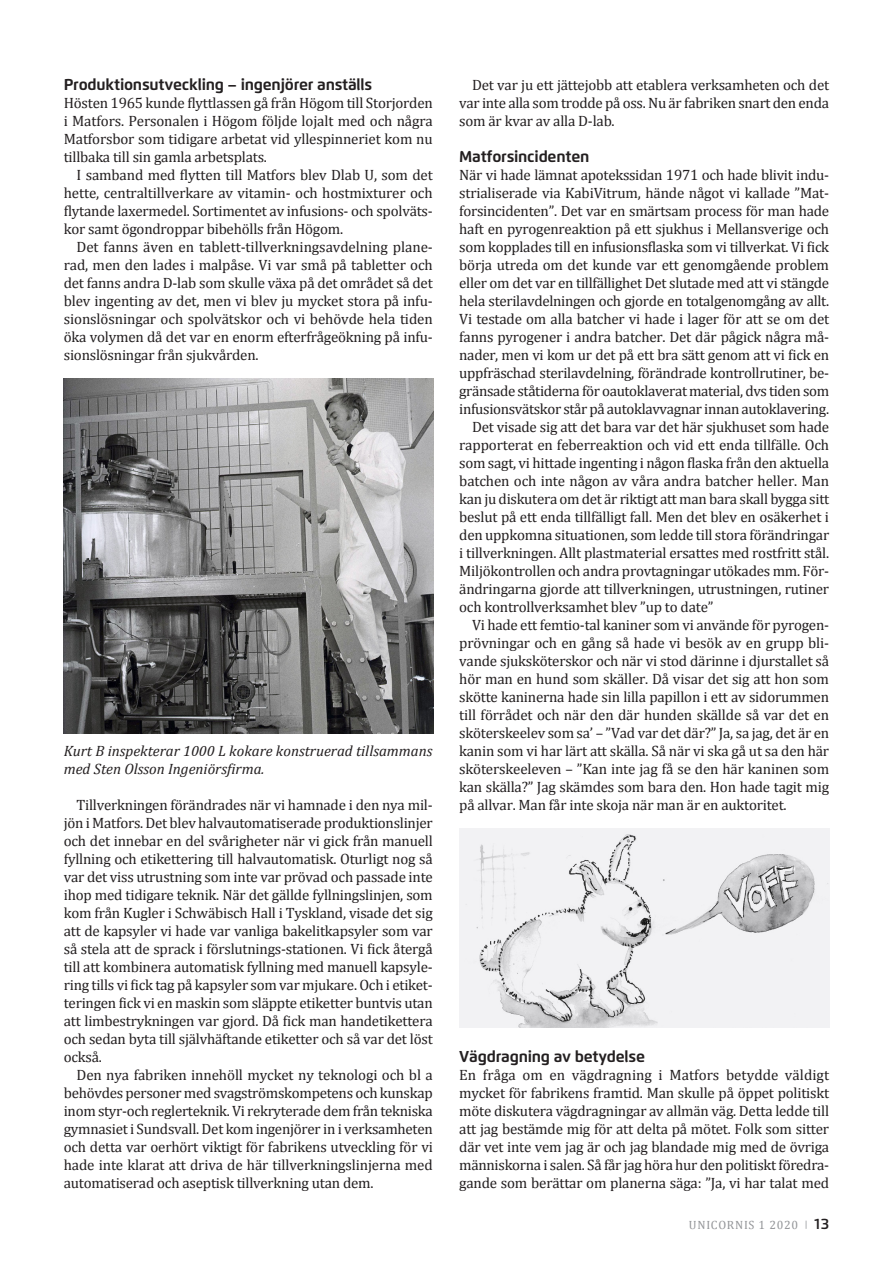
<style>
.page{position:relative;width:893px;height:1263px;background:#fff}
.page>*{position:absolute;margin:0;border:0;box-sizing:border-box;transform-origin:0 0}
.Mellanrubrik{font:700 15.75px "Flexo";letter-spacing:-.015em;color:#231f20}
.Bröd_med_indrag{font:15px/18px "Cambria";letter-spacing:-.015em;color:#231f20;text-align:justify}
.Bröd_utan_indrag{font:15px/18px "Cambria";letter-spacing:-.015em;color:#231f20;text-align:justify}
.Ingress{font:italic 15px/18px "Cambria";color:#231f20}
.t1{font:12px "Cambria";letter-spacing:.06em;color:#939598}
.s1{font-size:9px}
.s2{font-family:"Flexo";font-weight:600;font-size:15px;color:#231f20}
</style>
<div class="page">
<img style="left:64px;top:378px;width:370px;height:355px">
<img style="left:459px;top:828px;width:370px;height:199px">
<p class="Mellanrubrik" style="left:64px;top:75px;width:310px">Produktionsutveckling – ingenjörer anställs</p>
<p class="Bröd_utan_indrag" style="left:64px;top:94px;width:371px">Hösten 1965 kunde flyttlassen gå från Högom till Storjorden i Matfors. Personalen i Högom följde lojalt med och några Matforsbor som tidigare arbetat vid yllespinneriet kom nu tillbaka till sin gamla arbetsplats.</p>
<p class="Bröd_med_indrag" style="left:64px;top:166px;width:371px;text-indent:13px">I samband med flytten till Matfors blev Dlab U, som det hette, centraltillverkare av vitamin- och hostmixturer och flytande laxermedel. Sortimentet av infusions- och spolväts&shy;kor samt ögondroppar bibehölls från Högom.</p>
<p class="Bröd_med_indrag" style="left:64px;top:238px;width:371px;text-indent:13px">Det fanns även en tablett-tillverkningsavdelning plane&shy;rad, men den lades i malpåse. Vi var små på tabletter och det fanns andra D-lab som skulle växa på det området så det blev ingenting av det, men vi blev ju mycket stora på infu&shy;sionslösningar och spolvätskor och vi behövde hela tiden öka volymen då det var en enorm efterfrågeökning på infu&shy;sionslösningar från sjukvården.</p>
<p class="Ingress" style="left:64px;top:741px;width:370px">Kurt B inspekterar 1000 L kokare konstruerad tillsammans med Sten Olsson Ingeniörsfirma.</p>
<p class="Bröd_med_indrag" style="left:64px;top:796px;width:371px;text-indent:13px">Tillverkningen förändrades när vi hamnade i den nya mil&shy;jön i Matfors. Det blev halvautomatiserade produktionslinjer och det innebar en del svårigheter när vi gick från manuell fyllning och etikettering till halvautomatisk. Oturligt nog så var det viss utrustning som inte var prövad och passade inte ihop med tidigare teknik. När det gällde fyllningslinjen, som kom från Kugler i Schwäbisch Hall i Tyskland, visade det sig att de kapsyler vi hade var vanliga bakelitkapsyler som var så stela att de sprack i förslutnings-stationen. Vi fick återgå till att kombinera automatisk fyllning med manuell kapsyle&shy;ring tills vi fick tag på kapsyler som var mjukare. Och i etiket&shy;teringen fick vi en maskin som släppte etiketter buntvis utan att limbestrykningen var gjord. Då fick man handetikettera och sedan byta till självhäftande etiketter och så var det löst också.</p>
<p class="Bröd_med_indrag" style="left:64px;top:1066px;width:371px;text-indent:13px">Den nya fabriken innehöll mycket ny teknologi och bl a behövdes personer med svagströmskompetens och kunskap inom styr-och reglerteknik. Vi rekryterade dem från tekniska gymnasiet i Sundsvall. Det kom ingenjörer in i verksamheten och detta var oerhört viktigt för fabrikens utveckling för vi hade inte klarat att driva de här tillverkningslinjerna med automatiserad och aseptisk tillverkning utan dem.</p>
<p class="Bröd_med_indrag" style="left:459px;top:76px;width:371px;text-indent:13px">Det var ju ett jättejobb att etablera verksamheten och det var inte alla som trodde på oss. Nu är fabriken snart den enda som är kvar av alla D-lab.</p>
<p class="Mellanrubrik" style="left:459px;top:147px;width:132px">Matforsincidenten</p>
<p class="Bröd_utan_indrag" style="left:459px;top:166px;width:372px">När vi hade lämnat apotekssidan 1971 och hade blivit indu&shy;strialiserade via KabiVitrum, hände något vi kallade ”Mat&shy;forsincidenten”. Det var en smärtsam process för man hade haft en pyrogenreaktion på ett sjukhus i Mellansverige och som kopplades till en infusionsflaska som vi tillverkat. Vi fick börja utreda om det kunde var ett genomgående problem eller om det var en tillfällighet Det slutade med att vi stängde hela sterilavdelningen och gjorde en totalgenomgång av allt.<br>Vi testade om alla batcher vi hade i lager för att se om det fanns pyrogener i andra batcher. Det där pågick några må&shy;nader, men vi kom ur det på ett bra sätt genom att vi fick en uppfräschad sterilavdelning, förändrade kontrollrutiner, be&shy;gränsade ståtiderna för oautoklaverat material, dvs tiden som infusionsvätskor står på autoklavvagnar innan autoklavering.</p>
<p class="Bröd_med_indrag" style="left:459px;top:418px;width:372px;text-indent:13px">Det visade sig att det bara var det här sjukhuset som hade rapporterat en feberreaktion och vid ett enda tillfälle. Och som sagt, vi hittade ingenting i någon flaska från den aktuella batchen och inte någon av våra andra batcher heller. Man kan ju diskutera om det är riktigt att man bara skall bygga sitt beslut på ett enda tillfälligt fall. Men det blev en osäkerhet i den uppkomna situationen, som ledde till stora förändringar i tillverkningen. Allt plastmaterial ersattes med rostfritt stål.<br>Miljökontrollen och andra provtagningar utökades mm. För&shy;ändringarna gjorde att tillverkningen, utrustningen, rutiner och kontrollverksamhet blev ”up to date”</p>
<p class="Bröd_med_indrag" style="left:459px;top:616px;width:371px;text-indent:13px">Vi hade ett femtio-tal kaniner som vi använde för pyrogen&shy;prövningar och en gång så hade vi besök av en grupp bli&shy;vande sjuksköterskor och när vi stod därinne i djurstallet så hör man en hund som skäller. Då visar det sig att hon som skötte kaninerna hade sin lilla papillon i ett av sidorummen till förrådet och när den där hunden skällde så var det en sköterskeelev som sa’ – ”Vad var det där?” Ja, sa jag, det är en kanin som vi har lärt att skälla. Så när vi ska gå ut sa den här sköterskeeleven – ”Kan inte jag få se den här kaninen som kan skälla?” Jag skämdes som bara den. Hon hade tagit mig på allvar. Man får inte skoja när man är en auktoritet.</p>
<p class="Mellanrubrik" style="left:459px;top:1047px;width:187px">Vägdragning av betydelse</p>
<p class="Bröd_utan_indrag" style="left:459px;top:1066px;width:371px">En fråga om en vägdragning i Matfors betydde väldigt mycket för fabrikens framtid. Man skulle på öppet politiskt möte diskutera vägdragningar av allmän väg. Detta ledde till att jag bestämde mig för att delta på mötet. Folk som sitter där vet inte vem jag är och jag blandade mig med de övriga människorna i salen. Så får jag höra hur den politiskt föredra&shy;gande som berättar om planerna säga: ”Ja, vi har talat med</p>
<p class="t1" style="left:689px;top:1218px;width:142px">UNICORNIS 1 2020 <span class="s1">|</span> <span class="s2">13</span></p>
</div>
